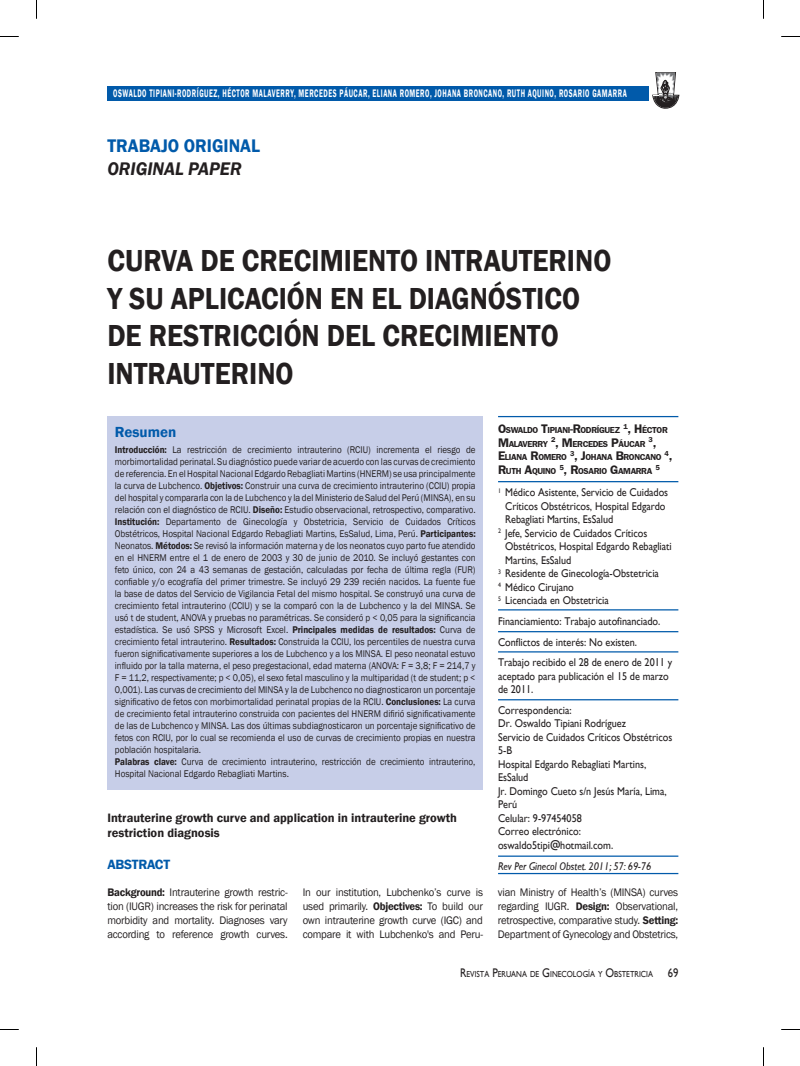
<style>
.page{position:relative;width:800px;height:1066px;background:#fff}
.page>*{position:absolute;margin:0;border:0;box-sizing:border-box;transform-origin:0 0}
.t1{font:600 31.25px/37.5px "Franklin Gothic";color:#231f20;scale:.9 1}
.t2{font:600 18.75px "Franklin Gothic";color:#015aaa;scale:.95 1}
.t3{font:italic 600 18.75px "Franklin Gothic";color:#231f20;scale:.95 1}
.t4{font:600 15px "Franklin Gothic";color:#015aaa}
.t5{font:600 13.75px "Franklin Gothic";color:#015aaa}
.t6{font:600 12.5px/15px "Franklin Gothic";color:#231f20}
.t7{font:11.25px/13.5px "Gill Sans";color:#231f20;scale:.9 1}
.t8{font:11.25px/13.8px "Franklin Gothic";letter-spacing:-.02em;color:#231f20;text-align:justify;scale:.95 1}
.t9{font:600 11.25px "Franklin Gothic";letter-spacing:.08em;color:#fff;scale:.6 1}
.t10{font:italic 11.25px "Gill Sans";color:#231f20;scale:.9 1}
.t11{font:10px/12px "Franklin Gothic";color:#231f20;scale:.9 1}
.t12{font:700 8.75px/13.8px "Frankfurt Gothic";letter-spacing:-.045em;color:#231f20}
.t13{font:8.75px "Gill Sans";color:#231f20;scale:.85 1}
.t14{font:700 7.25px "Frankfurt Gothic";color:#231f20}
.s1{font-size:12.5px}
.s2{font-weight:600}
</style>
<div class="page">
<div style="left:107px;top:86px;width:541px;height:14px;background:#015aaa"></div>
<svg style="left:652px;top:72px;width:26px;height:36px"></svg>
<div style="left:107px;top:416px;width:376px;height:373px;background:#c7cee8"></div>
<hr style="left:498px;top:416px;width:180px;height:1px;background:#015aaa">
<hr style="left:498px;top:699px;width:180px;height:1px;background:#015aaa">
<hr style="left:498px;top:609px;width:180px;height:1px;background:#015aaa">
<hr style="left:498px;top:481px;width:180px;height:1px;background:#015aaa">
<hr style="left:498px;top:651px;width:180px;height:1px;background:#015aaa">
<hr style="left:498px;top:631px;width:180px;height:1px;background:#015aaa">
<hr style="left:498px;top:872px;width:180px;height:1px;background:#015aaa">
<hr style="left:498px;top:855px;width:180px;height:1px;background:#015aaa">
<svg style="left:0;top:36px;width:19px;height:1px"></svg>
<svg style="left:781px;top:36px;width:18px;height:1px"></svg>
<svg style="left:36px;top:0;width:1px;height:19px"></svg>
<svg style="left:36px;top:1047px;width:1px;height:18px"></svg>
<svg style="left:763px;top:0;width:1px;height:19px"></svg>
<svg style="left:763px;top:1047px;width:1px;height:18px"></svg>
<p class="t9" style="left:113px;top:86px;width:857px">Oswaldo Tipiani-Rodr íguez, Héctor Malaverry, Mercedes Páucar, Eliana Rom ero, Johana Broncano, Ruth Aquino, Rosar io Gamarra</p>
<h2 class="t2" style="left:107px;top:135px;width:115px">TRABAJO ORIGINAL</h2>
<h2 class="t3" style="left:107px;top:156px;width:143px">ORIGINAL PAPER</h2>
<h1 class="t1" style="left:107px;top:242px;width:558px">Curva de crecimiento intrauterino y su aplicación en el diagnóstico de restricción del crecimiento intrauter ino</h1>
<p class="t12" style="left:498px;top:422px;width:161px"><span class="s1">O</span>SWALDO <span class="s1">T</span>IPIANI<span class="s1">-R</span>ODRÍGUEZ <sup>1</sup><span class="s1">, H</span>ÉCTOR<br><span class="s1">M</span>ALAVERRY <sup>2</sup><span class="s1">, M</span>ERCEDES <span class="s1">P</span>ÁUCAR</p>
<h3 class="t4" style="left:115px;top:422px;width:63px">Resumen</h3>
<p class="t11" style="left:115px;top:443px;width:402px"><span class="s2">Introducción:</span> La restricción de crecimiento intrauterino (RCIU) incrementa el riesgo de morbimortalidad perinatal. Su diagnóstico puede variar de acuerdo con las curvas de crecimiento de referencia. En el Hospital Nacional Edgardo Rebagliati Martins (HNERM) se usa principalmente la curva de Lubchenco. <span class="s2">Objetivos:</span> Construir una curva de crecimiento intrauterino (CCIU) propia del hospital y compararla con la de Lubchenco y la del Ministerio de Salud del Perú (MINSA), en su relación con el diagnóstico de RCIU. <span class="s2">Diseño:</span> Estudio observacional, retrospectivo, comparativo.<br><span class="s2">Institución:</span> Departamento de Ginecología y Obstetricia, Servicio de Cuidados Críticos Obstétricos, Hospital Nacional Edgardo Rebagliati Martins, EsSalud, Lima, Perú. <span class="s2">Participantes:<br></span>Neonatos. <span class="s2">Métodos:</span> Se revisó la información materna y de los neonatos cuyo parto fue atendido en el HNERM entre el 1 de enero de 2003 y 30 de junio de 2010. Se incluyó gestantes con feto único, con 24 a 43 semanas de gestación, calculadas por fecha de última regla (FUR) confiable y/o ecografía del primer trimestre. Se incluyó 29 239 recién nacidos. La fuente fue la base de datos del Servicio de Vigilancia Fetal del mismo hospital. Se construyó una curva de crecimiento fetal intrauterino (CCIU) y se la comparó con la de Lubchenco y la del MINSA. Se usó t de student, ANOVA y pruebas no paramétricas. Se consideró p &lt; 0,05 para la significancia estadística. Se usó SPSS y Microsoft Excel. <span class="s2">Principales medidas de resultados:</span> Curva de crecimiento fetal intrauterino. <span class="s2">Resultados:</span> Construida la CCIU, los percentiles de nuestra curva fueron significativamente superiores a los de Lubchenco y a los MINSA. El peso neonatal estuvo influido por la talla materna, el peso pregestacional, edad materna (ANOVA: F = 3,8; F = 214,7 y F = 11,2, respectivamente; p &lt; 0,05), el sexo fetal masculino y la multiparidad (t de student; p &lt; 0,001). Las curvas de crecimiento del MINSA y la de Lubchenco no diagnosticaron un porcentaje significativo de fetos con morbimortalidad perinatal propias de la RCIU. <span class="s2">Conclusiones:</span> La curva de crecimiento fetal intrauterino construida con pacientes del HNERM difirió significativamente de las de Lubchenco y MINSA. Las dos últimas subdiagnosticaron un porcentaje significativo de fetos con RCIU, por lo cual se recomienda el uso de curvas de crecimiento propias en nuestra población hospitalaria.<br><span class="s2">Palabras clave:</span> Curva de crecimiento intrauterino, restricción de crecimiento intrauterino, Hospital Nacional Edgardo Rebagliati Martins.</p>
<p class="t14" style="left:648px;top:435px;width:9px">3<span class="s1">,</span></p>
<p class="t12" style="left:498px;top:450px;width:64px"><span class="s1">E</span>LIANA <span class="s1">R</span>OM ERO</p>
<p class="t12" style="left:570px;top:450px;width:92px"><sup>3</sup><span class="s1">, J</span>OHANA <span class="s1">B</span>RONCANO</p>
<p class="t14" style="left:664px;top:449px;width:9px">4<span class="s1">,</span></p>
<p class="t12" style="left:498px;top:464px;width:156px"><span class="s1">R</span>UTH <span class="s1">A</span>QUINO <sup>5</sup><span class="s1">, R</span>OSARIO <span class="s1">G</span>AMARRA</p>
<p class="t14" style="left:655px;top:463px;width:6px">5</p>
<p class="t7" style="left:498px;top:485px;width:190px"><sup>1</sup> Médico Asistente, Servicio de Cuidados</p>
<p class="t7" style="left:505px;top:499px;width:180px">Críticos Obstétricos, Hospital Edgardo</p>
<p class="t7" style="left:505px;top:512px;width:122px">Rebagliati Martins, EsSalud</p>
<p class="t7" style="left:498px;top:526px;width:167px"><sup>2</sup> Jefe, Servicio de Cuidados Críticos</p>
<p class="t7" style="left:505px;top:539px;width:186px">Obstétricos, Hospital Edgardo Rebagliati</p>
<p class="t7" style="left:505px;top:553px;width:75px">Martins, EsSalud</p>
<p class="t7" style="left:498px;top:566px;width:180px"><sup>3</sup> Residente de Ginecología-Obstetricia</p>
<p class="t7" style="left:498px;top:580px;width:86px"><sup>4</sup> Médico Cirujano</p>
<p class="t7" style="left:498px;top:593px;width:125px"><sup>5</sup> Licenciada en Obstetricia</p>
<p class="t7" style="left:498px;top:610px;width:195px;line-height:20.6px">Financiamiento: Trabajo autofinanciado.<br>Conflictos de interés: No existen.<br>Trabajo recibido el 28 de enero de 2011 y</p>
<p class="t7" style="left:498px;top:669px;width:191px">aceptado para publicación el 15 de marzo de 2011.</p>
<p class="t7" style="left:498px;top:703px;width:195px">Correspondencia:<br>Dr. Oswaldo Tipiani Rodríguez<br>Servicio de Cuidados Críticos Obstétricos<br>5-B<br>Hospital Edgardo Rebagliati Martins,<br>EsSalud<br>Jr. Domingo Cueto s/n Jesús María, Lima,<br>Perú<br>Celular: 9-97454058<br>Correo electrónico: oswaldo5tipi@hotmail.com.</p>
<p class="t10" style="left:498px;top:859px;width:172px">Rev Per Ginecol Obstet. 2011; 57: 69-76</p>
<p class="t6" style="left:107px;top:810px;width:351px">Intrauterine growth curve and application in intrauterine growth restriction diagnosis</p>
<h3 class="t5" style="left:107px;top:855px;width:62px">Abstract</h3>
<p class="t8" style="left:107px;top:885px;width:191px"><span class="s2">Background:</span> Intrauterine growth restric&shy;tion (IUGR) increases the risk for perinatal morbidity and mortality. Diagnoses vary according to reference growth curves.</p>
<p class="t8" style="left:302px;top:885px;width:191px">In our institution, Lubchenko’s curve is used primarily. <span class="s2">Objectives:</span> To build our own intrauterine growth curve (IGC) and compare it with Lubchenko's and Peru-</p>
<p class="t8" style="left:497px;top:885px;width:191px">vian Ministry of Health’s (MINSA) curves regarding IUGR. <span class="s2">Design:</span> Observational, retrospective, comparative study. <span class="s2">Setting:<br></span>Department of Gynecology and Obstetrics,</p>
<p class="t13" style="left:460px;top:968px;width:258px"><span class="s1">R</span>EVISTA <span class="s1">P</span>ERUANA DE <span class="s1">G</span>INECOLOGÍA Y <span class="s1">O</span>BSTETRICIA <span class="s1">69</span></p>
</div>
